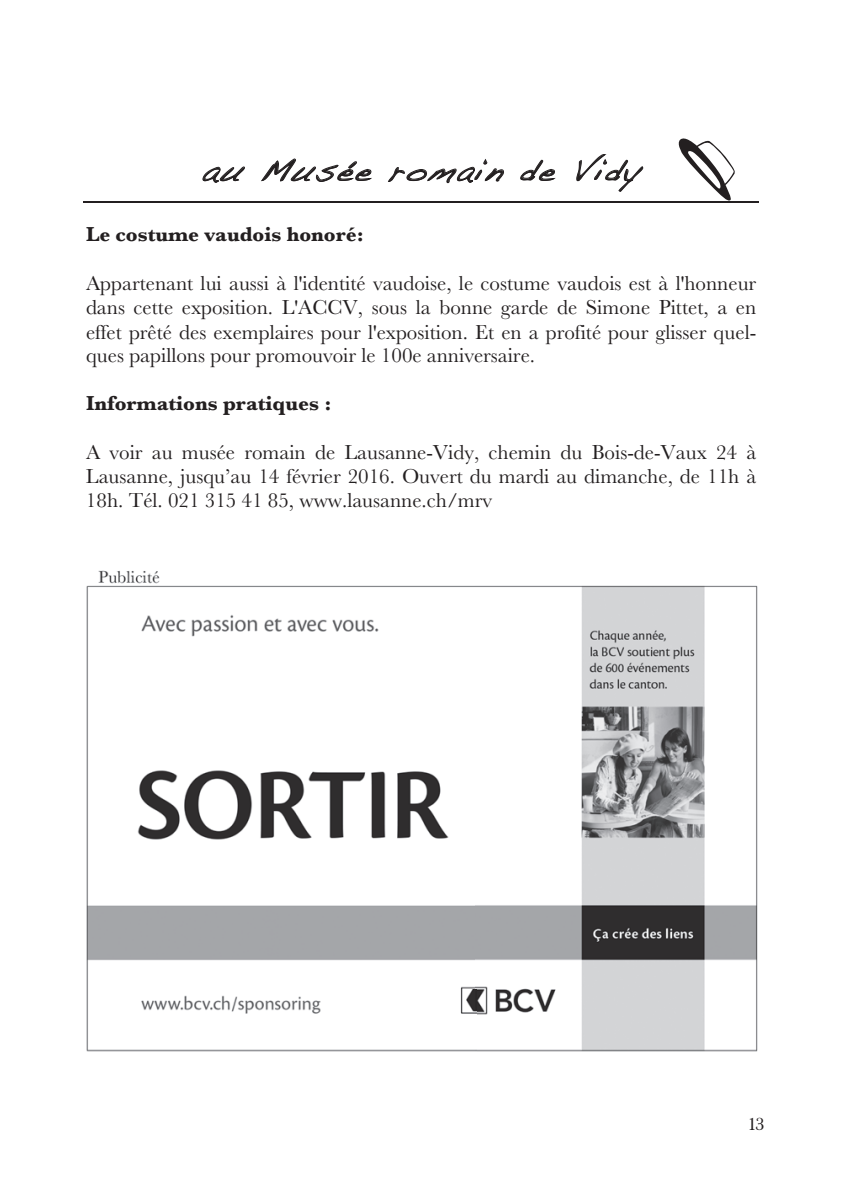
<style>
.page{position:relative;width:844px;height:1191px;background:#fff}
.page>*{position:absolute;margin:0;border:0;box-sizing:border-box;transform-origin:0 0}
.t1{font:italic 31.5px "Handwriting Dakota";color:#231f20}
.t2{font:21px/24.2px "Baskerville";color:#231f20;text-align:justify}
.t3{font:700 21px "Baskerville";color:#231f20}
.t4{font:17.5px "Baskerville BE";color:#231f20}
</style>
<div class="page">
<svg style="left:670px;top:138px;width:65px;height:64px"></svg>
<svg style="left:202px;top:166px;width:43px;height:17px"></svg>
<svg style="left:261px;top:158px;width:111px;height:24px"></svg>
<svg style="left:388px;top:158px;width:116px;height:26px"></svg>
<svg style="left:520px;top:159px;width:36px;height:22px"></svg>
<svg style="left:576px;top:154px;width:67px;height:38px"></svg>
<hr style="left:83px;top:202px;width:675px;height:1px;background:#231f20">
<img style="left:86px;top:570px;width:672px;height:481px">
<h1 class="t1" style="left:202px;top:151px;width:438px">au Musée romain de Vidy</h1>
<p class="t3" style="left:86px;top:220px;width:279px">Le costume vaudois honoré:</p>
<p class="t2" style="left:86px;top:272px;width:671px">Appartenant lui aussi à l'identité vaudoise, le costume vaudois est à l'honneur dans cette exposition. L'ACCV, sous la bonne garde de Simone Pittet, a en effet prêté des exemplaires pour l'exposition. Et en a profité pour glisser quel&shy;ques papillons pour promouvoir le 100e anniversaire.</p>
<p class="t3" style="left:86px;top:389px;width:247px">Informations pratiques :</p>
<p class="t2" style="left:86px;top:440px;width:671px">A voir au musée romain de Lausanne-Vidy, chemin du Bois-de-Vaux 24 à Lausanne, jusqu’au 14 février 2016. Ouvert du mardi au dimanche, de 11h à 18h. Tél. 021 315 41 85, www.lausanne.ch/mrv</p>
<p class="t4" style="left:747px;top:1113px;width:18px">13</p>
</div>
